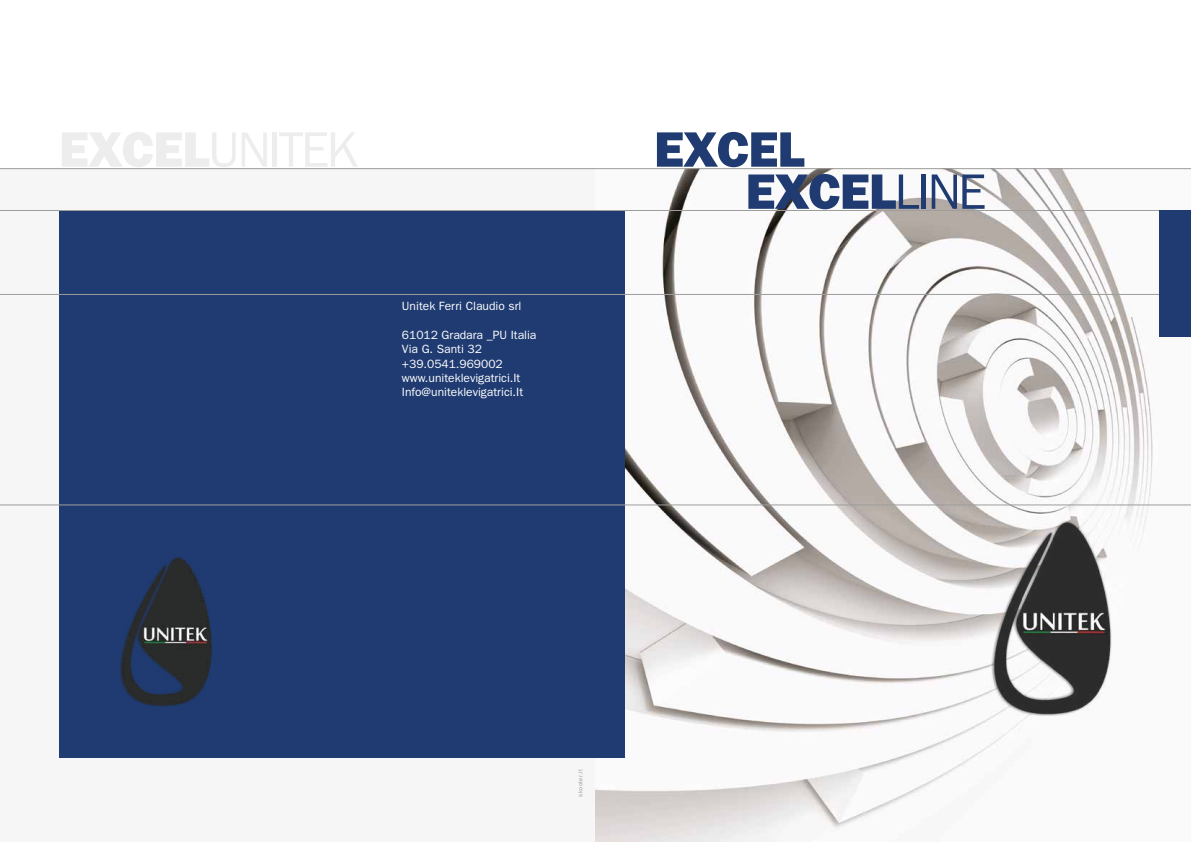
<style>
.page{position:relative;width:1191px;height:842px;background:#fff}
.page>*{position:absolute;margin:0;border:0;box-sizing:border-box;transform-origin:0 0}
.t1{font:800 50px "Franklin Gothic";letter-spacing:-.025em;color:#1f3b71}
.t2{font:12px/14.4px "Franklin Gothic";color:#fff}
.t3{font:6px "Franklin Gothic";letter-spacing:.05em;color:#9d9d9c}
.s1{font-weight:400}
</style>
<div class="page">
<div style="left:0;top:168px;width:595px;height:674px;background:#f6f6f6"></div>
<img style="left:595px;top:169px;width:596px;height:673px">
<div style="left:60px;top:211px;width:565px;height:547px;background:#1f3b71"></div>
<img style="left:120px;top:557px;width:92px;height:149px">
<hr style="left:0;top:210px;width:1191px;height:1px;background:#9d9d9c">
<hr style="left:0;top:294px;width:1191px;height:1px;background:#9d9d9c">
<hr style="left:0;top:505px;width:1191px;height:1px;background:#9d9d9c">
<hr style="left:0;top:168px;width:1191px;height:1px;background:#9d9d9c">
<div style="left:1159px;top:210px;width:32px;height:127px;background:#1f3b71"></div>
<img style="left:991px;top:521px;width:123px;height:195px">
<p class="t2" style="left:402px;top:298px;width:121px">Unitek Ferri Claudio srl</p>
<p class="t2" style="left:402px;top:327px;width:136px">61012 Gradara _PU Italia<br>Via G. Santi 32 +39.0541.969002 www.uniteklevigatrici.It<br>Info@uniteklevigatrici.It</p>
<h1 class="t1" style="left:654px;top:120px;width:151px">EXCEL</h1>
<h1 class="t1" style="left:746px;top:162px;width:242px">EXCEL<span class="s1">LINE</span></h1>
<p class="t3" style="left:577px;top:797px;width:29px;rotate:-90deg">skooter.It</p>
</div>
